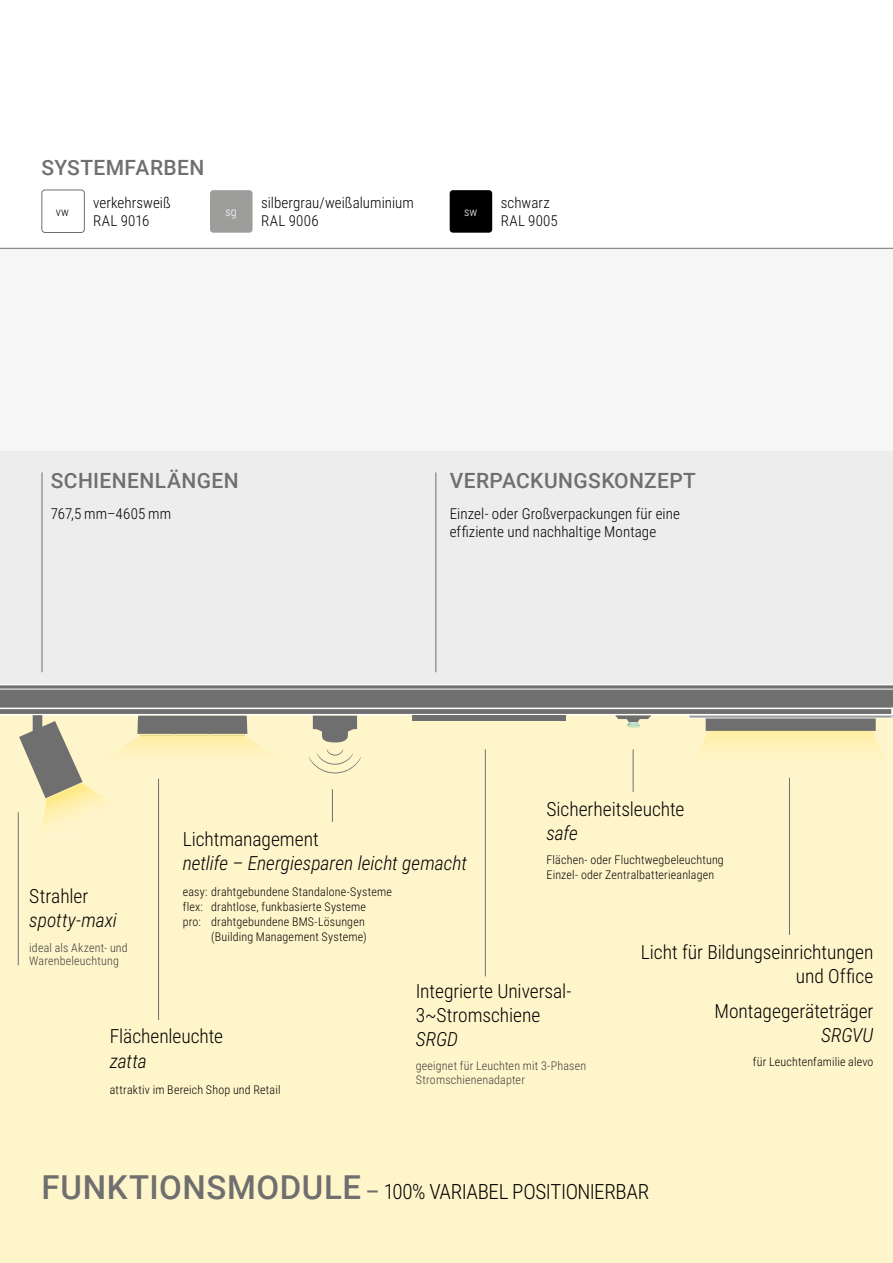
<style>
.page{position:relative;width:893px;height:1263px;background:#fff}
.page>*{position:absolute;margin:0;border:0;box-sizing:border-box;transform-origin:0 0}
.t1{font:500 21px "Roboto";letter-spacing:.02em;color:#706f6f}
.t2{font:300 21px "Roboto Condensed";letter-spacing:-.02em;color:#000}
.t3{font:300 19.5px/24px "Roboto Condensed";letter-spacing:-.005em;color:#000}
.t4{font:italic 300 19.5px "Roboto Condensed";letter-spacing:-.005em;color:#000}
.t5{font:300 15px/18px "Roboto Condensed";letter-spacing:.005em;color:#000}
.t6{font:300 12px/15px "Roboto Condensed";letter-spacing:.015em;color:#000}
.t7{font:300 12px/13.5px "Roboto Condensed";letter-spacing:.015em;color:#3c3c3b}
.t8{font:300 12px "Roboto Condensed";color:#fff}
.s1{font-family:"Roboto";font-weight:500;font-size:33px;color:#706f6f}
.s2{font-family:"Roboto";font-weight:500;color:#706f6f}
</style>
<div class="page">
<div style="left:0;top:249px;width:893px;height:212px;background:#f6f6f6"></div>
<div style="left:0;top:451px;width:893px;height:251px;background:#ededed"></div>
<div style="left:0;top:699px;width:893px;height:564px;background:#fff5cb"></div>
<hr style="left:0;top:248px;width:893px;height:1px;background:#706f6f">
<svg style="left:0;top:684px;width:893px;height:170px"></svg>
<div style="left:688px;top:715px;width:204px;height:3px;border:1px solid #fff"></div>
<hr style="left:42px;top:472px;width:1px;height:200px;background:#706f6f">
<hr style="left:435px;top:472px;width:1px;height:200px;background:#706f6f">
<hr style="left:485px;top:749px;width:1px;height:227px;background:#706f6f">
<hr style="left:332px;top:789px;width:1px;height:33px;background:#706f6f">
<hr style="left:789px;top:777px;width:1px;height:158px;background:#706f6f">
<hr style="left:633px;top:749px;width:1px;height:43px;background:#706f6f">
<hr style="left:18px;top:812px;width:1px;height:153px;background:#706f6f">
<hr style="left:158px;top:779px;width:1px;height:241px;background:#706f6f">
<div style="left:41px;top:190px;width:44px;height:43px;border:1px solid #706f6f;border-radius:3px"></div>
<div style="left:450px;top:190px;width:42px;height:43px;background:#000;border-radius:3px"></div>
<div style="left:210px;top:190px;width:43px;height:43px;background:#9d9d9c;border-radius:3px"></div>
<h1 class="t1" style="left:42px;top:153px;width:164px">SYSTEMFARBEN</h1>
<p class="t5" style="left:93px;top:193px;width:79px">verkehrsweiß<br>RAL 9016</p>
<p class="t5" style="left:501px;top:193px;width:59px">schwarz<br>RAL 9005</p>
<p class="t5" style="left:261px;top:193px;width:154px">silbergrau/weißaluminium<br>RAL 9006</p>
<p class="t6" style="left:56px;top:204px;width:15px">vw</p>
<p class="t8" style="left:225px;top:203px;width:13px">sg</p>
<p class="t8" style="left:464px;top:203px;width:15px">sw</p>
<h1 class="t1" style="left:51px;top:466px;width:189px">SCHIENENLÄNGEN</h1>
<p class="t5" style="left:51px;top:504px;width:122px">767,5 mm–4605 mm</p>
<h1 class="t1" style="left:450px;top:466px;width:248px">VERPACKUNGSKONZEPT</h1>
<p class="t5" style="left:450px;top:504px;width:232px">Einzel- oder Großverpackungen für eine effiziente und nachhaltige Montage</p>
<h2 class="t3" style="left:546px;top:796px;width:140px">Sicherheitsleuchte</h2>
<h2 class="t4" style="left:546px;top:820px;width:33px">safe</h2>
<p class="t6" style="left:546px;top:851px;width:179px">Flächen- oder Fluchtwegbeleuchtung<br>Einzel- oder Zentralbatterieanlagen</p>
<h2 class="t3" style="left:183px;top:826px;width:137px">Lichtmanagement</h2>
<h2 class="t4" style="left:183px;top:849px;width:286px">netlife – Energiesparen leicht gemacht</h2>
<p class="t6" style="left:183px;top:884px;width:211px">easy: drahtgebundene Standalone-Systeme</p>
<p class="t6" style="left:183px;top:899px;width:185px">flex: drahtlose, funkbasierte Systeme</p>
<p class="t6" style="left:183px;top:914px;width:184px">pro: drahtgebundene BMS-Lösungen</p>
<p class="t6" style="left:211px;top:929px;width:157px">(Building Management Systeme)</p>
<h2 class="t3" style="left:29px;top:884px;width:61px">Strahler</h2>
<h2 class="t4" style="left:29px;top:907px;width:89px">spotty-maxi</h2>
<p class="t7" style="left:29px;top:940px;width:100px">ideal als Akzent- und<br>Warenbeleuchtung</p>
<h2 class="t3" style="left:641px;top:939px;width:234px;text-align:right">Licht für Bildungseinrichtungen und Office</h2>
<h2 class="t3" style="left:714px;top:998px;width:160px">Montagegeräteträger</h2>
<h2 class="t4" style="left:821px;top:1021px;width:54px">SRGVU</h2>
<p class="t6" style="left:753px;top:1054px;width:122px">für Leuchtenfamilie alevo</p>
<h2 class="t3" style="left:416px;top:978px;width:157px">Integrierte Universal-<br>3~Stromschiene</h2>
<h2 class="t4" style="left:416px;top:1025px;width:44px">SRGD</h2>
<p class="t7" style="left:416px;top:1059px;width:172px">geeignet für Leuchten mit 3-Phasen<br>Stromschienenadapter</p>
<h2 class="t3" style="left:110px;top:1024px;width:115px">Flächenleuchte</h2>
<h2 class="t4" style="left:110px;top:1047px;width:38px">zatta</h2>
<p class="t6" style="left:110px;top:1081px;width:172px">attraktiv im Bereich Shop und Retail</p>
<h1 class="t2" style="left:42px;top:1177px;width:609px"><span class="s1">FUNKTIONSMODULE</span> <span class="s2">–</span> 100% VARIABEL POSITIONIERBAR</h1>
</div>
